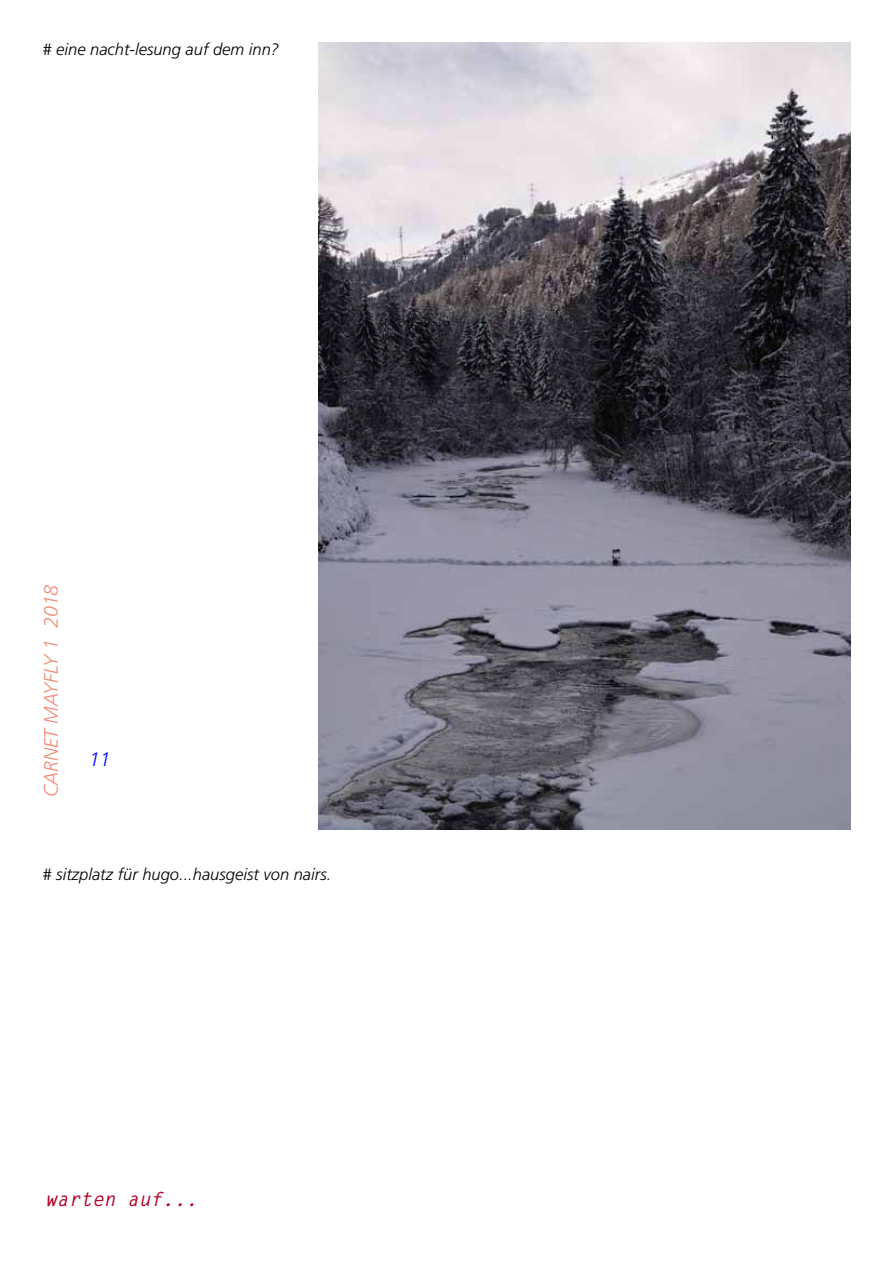
<style>
.page{position:relative;width:893px;height:1263px;background:#fff}
.page>*{position:absolute;margin:0;border:0;box-sizing:border-box;transform-origin:0 0}
.t1{font:italic 300 19.5px "Frutiger CE";color:#f08c78}
.t2{font:italic 700 19.5px "Letter Gothic";color:#b50328}
.t3{font:italic 300 19.5px "Frutiger CE";color:#00f}
.t4{font:italic 300 16.5px "Frutiger";color:#000}
</style>
<div class="page">
<img style="left:319px;top:43px;width:531px;height:786px">
<p class="t4" style="left:43px;top:42px;width:238px"># eine nacht-lesung auf dem inn?</p>
<p class="t1" style="left:41px;top:797px;width:214px;rotate:-90deg">CARNET MAYFLY 1 2018</p>
<p class="t3" style="left:89px;top:748px;width:23px">11</p>
<p class="t4" style="left:43px;top:867px;width:290px"># sitzplatz für hugo...hausgeist von nairs.</p>
<p class="t2" style="left:45px;top:1191px;width:154px">warten auf...</p>
</div>
